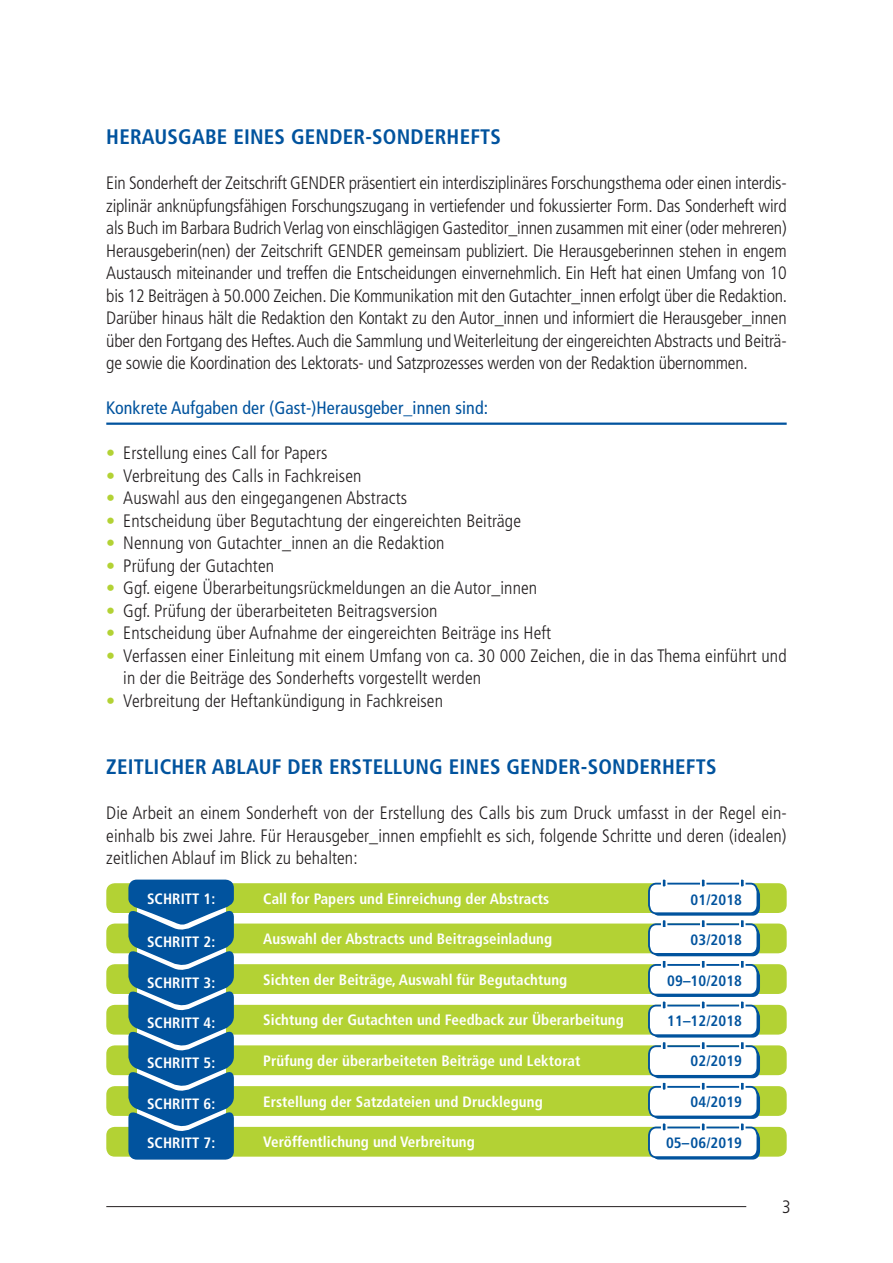
<style>
.page{position:relative;width:893px;height:1263px;background:#fff}
.page>*{position:absolute;margin:0;border:0;box-sizing:border-box;transform-origin:0 0}
.t1{font:700 condensed 21px "Frutiger LT Std";letter-spacing:.01em;color:#01539e}
.t2{font:300 condensed 18px/22.5px "Frutiger LT Std";letter-spacing:.005em;color:#231f20;text-align:justify}
.t3{font:condensed 18px "Frutiger LT Std";letter-spacing:.005em;color:#01539e}
.t4{font:700 condensed 15px "Frutiger LT Std";letter-spacing:.005em;color:#fff}
.t5{font:700 condensed 15px "Frutiger LT Std";letter-spacing:.005em;color:#01539e}
.s1{color:#b3d234}
</style>
<div class="page">
<hr style="left:106px;top:1206px;width:640px;height:1px;background:#231f20">
<hr style="left:106px;top:423px;width:681px;height:2px;background:#01539e">
<div style="left:106px;top:1127px;width:681px;height:29px;background:#b3d234;border-radius:9px"></div>
<div style="left:106px;top:1086px;width:681px;height:30px;background:#b3d234;border-radius:9px"></div>
<div style="left:106px;top:883px;width:681px;height:30px;background:#b3d234;border-radius:9px"></div>
<div style="left:106px;top:964px;width:681px;height:30px;background:#b3d234;border-radius:9px"></div>
<div style="left:106px;top:923px;width:681px;height:30px;background:#b3d234;border-radius:9px"></div>
<div style="left:106px;top:1005px;width:681px;height:29px;background:#b3d234;border-radius:9px"></div>
<div style="left:106px;top:1045px;width:681px;height:30px;background:#b3d234;border-radius:9px"></div>
<svg style="left:647px;top:879px;width:113px;height:280px"></svg>
<svg style="left:128px;top:879px;width:106px;height:280px;background:#1d66a3"></svg>
<p class="t1" style="left:106px;top:124px;width:396px">HERAUSGABE EINES GENDER-SONDERHEFTS</p>
<p class="t2" style="left:106px;top:172px;width:682px">Ein Sonderheft der Zeitschrift GENDER präsentiert ein interdisziplinäres Forschungsthema oder einen interdis&shy;ziplinär anknüpfungsfähigen Forschungszugang in vertiefender und fokussierter Form. Das Sonderheft wird als Buch im Barbara Budrich Verlag von einschlägigen Gasteditor_innen zusammen mit einer (oder mehreren)<br>Herausgeberin(nen) der Zeitschrift GENDER gemeinsam publiziert. Die Herausgeberinnen stehen in engem Austausch miteinander und treffen die Entscheidungen einvernehmlich. Ein Heft hat einen Umfang von 10 bis 12 Beiträgen à 50.000 Zeichen. Die Kommunikation mit den Gutachter_innen erfolgt über die Redaktion.<br>Darüber hinaus hält die Redaktion den Kontakt zu den Autor_innen und informiert die Herausgeber_innen über den Fortgang des Heftes. Auch die Sammlung und Weiterleitung der eingereichten Abstracts und Beiträ&shy;ge sowie die Koordination des Lektorats- und Satzprozesses werden von der Redaktion übernommen.</p>
<p class="t3" style="left:106px;top:397px;width:383px">Konkrete Aufgaben der (Gast-)Herausgeber_innen sind:</p>
<p class="t2" style="left:106px;top:442px;width:223px"><span class="s1">•</span> Erstellung eines Call for Papers</p>
<p class="t2" style="left:106px;top:464px;width:257px"><span class="s1">•</span> Verbreitung des Calls in Fachkreisen</p>
<p class="t2" style="left:106px;top:487px;width:302px"><span class="s1">•</span> Auswahl aus den eingegangenen Abstracts</p>
<p class="t2" style="left:106px;top:509px;width:416px"><span class="s1">•</span> Entscheidung über Begutachtung der eingereichten Beiträge</p>
<p class="t2" style="left:106px;top:532px;width:340px"><span class="s1">•</span> Nennung von Gutachter_innen an die Redaktion</p>
<p class="t2" style="left:106px;top:554px;width:169px"><span class="s1">•</span> Prüfung der Gutachten</p>
<p class="t2" style="left:106px;top:577px;width:432px"><span class="s1">•</span> Ggf. eigene Überarbeitungsrückmeldungen an die Autor_innen</p>
<p class="t2" style="left:106px;top:599px;width:333px"><span class="s1">•</span> Ggf. Prüfung der überarbeiteten Beitragsversion</p>
<p class="t2" style="left:106px;top:622px;width:446px"><span class="s1">•</span> Entscheidung über Aufnahme der eingereichten Beiträge ins Heft</p>
<p class="t2" style="left:123px;top:644px;width:665px;text-indent:-17px"><span class="s1">•</span> Verfassen einer Einleitung mit einem Umfang von ca. 30 000 Zeichen, die in das Thema einführt und in der die Beiträge des Sonderhefts vorgestellt werden</p>
<p class="t2" style="left:106px;top:689px;width:338px"><span class="s1">•</span> Verbreitung der Heftankündigung in Fachkreisen</p>
<p class="t1" style="left:106px;top:754px;width:612px">ZEITLICHER ABLAUF DER ERSTELLUNG EINES GENDER-SONDERHEFTS</p>
<p class="t2" style="left:106px;top:802px;width:682px">Die Arbeit an einem Sonderheft von der Erstellung des Calls bis zum Druck umfasst in der Regel ein&shy;einhalb bis zwei Jahre. Für Herausgeber_innen empfiehlt es sich, folgende Schritte und deren (idealen) zeitlichen Ablauf im Blick zu behalten:</p>
<p class="t4" style="left:147px;top:890px;width:70px">SCHRITT 1:</p>
<p class="t4" style="left:263px;top:890px;width:288px">Call for Papers und Einreichung der Abstracts</p>
<p class="t5" style="left:691px;top:891px;width:53px">01/2018</p>
<p class="t4" style="left:147px;top:933px;width:70px">SCHRITT 2:</p>
<p class="t4" style="left:263px;top:930px;width:290px">Auswahl der Abstracts und Beitragseinladung</p>
<p class="t5" style="left:691px;top:931px;width:53px">03/2018</p>
<p class="t4" style="left:147px;top:974px;width:70px">SCHRITT 3:</p>
<p class="t4" style="left:147px;top:1014px;width:70px">SCHRITT 4:</p>
<p class="t4" style="left:147px;top:1054px;width:70px">SCHRITT 5:</p>
<p class="t4" style="left:147px;top:1095px;width:70px">SCHRITT 6:</p>
<p class="t4" style="left:147px;top:1133px;width:70px">SCHRITT 7:</p>
<p class="t4" style="left:263px;top:970px;width:305px">Sichten der Beiträge, Auswahl für Begutachtung</p>
<p class="t5" style="left:667px;top:972px;width:76px">09–10/2018</p>
<p class="t4" style="left:263px;top:1011px;width:362px">Sichtung der Gutachten und Feedback zur Überarbeitung</p>
<p class="t5" style="left:667px;top:1012px;width:76px">11–12/2018</p>
<p class="t4" style="left:263px;top:1052px;width:319px">Prüfung der überarbeiteten Beiträge und Lektorat</p>
<p class="t5" style="left:691px;top:1052px;width:53px">02/2019</p>
<p class="t4" style="left:263px;top:1092px;width:281px">Erstellung der Satzdateien und Drucklegung</p>
<p class="t5" style="left:691px;top:1093px;width:53px">04/2019</p>
<p class="t4" style="left:263px;top:1133px;width:213px">Veröffentlichung und Verbreitung</p>
<p class="t5" style="left:666px;top:1134px;width:77px">05–06/2019</p>
<p class="t2" style="left:782px;top:1196px;width:10px">3</p>
</div>
